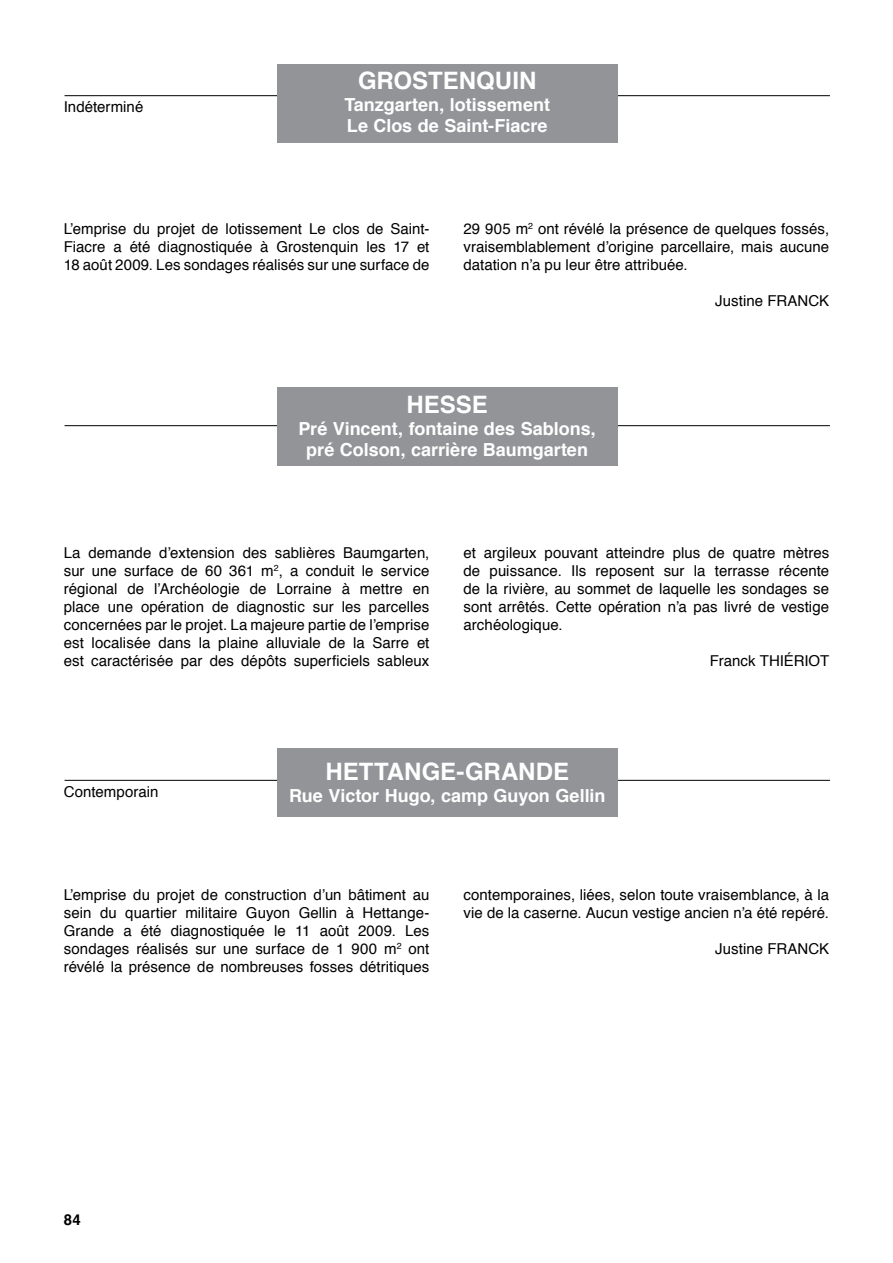
<style>
.page{position:relative;width:893px;height:1263px;background:#fff}
.page>*{position:absolute;margin:0;border:0;box-sizing:border-box;transform-origin:0 0}
.t1{font:700 24px "Helvetica";color:#fff}
.t2{font:700 18px/21.6px "Helvetica";color:#fff}
.t3{font:15px/18px "Helvetica";letter-spacing:.005em;color:#000;text-align:justify}
.t4{font:700 15px "Helvetica";color:#000}
</style>
<div class="page">
<hr style="left:65px;top:95px;width:765px;height:1px;background:#000">
<div style="left:277px;top:64px;width:340px;height:78px;background:#939498"></div>
<hr style="left:65px;top:425px;width:765px;height:1px;background:#000">
<div style="left:277px;top:387px;width:340px;height:79px;background:#939498"></div>
<hr style="left:65px;top:780px;width:765px;height:1px;background:#000">
<div style="left:277px;top:748px;width:340px;height:69px;background:#939498"></div>
<p class="t3" style="left:64px;top:98px;width:81px">Indéterminé</p>
<h1 class="t1" style="left:358px;top:61px;width:180px">GROSTENQUIN</h1>
<p class="t2" style="left:344px;top:94px;width:207px">Tanzgarten, lotissement<br>Le Clos de Saint-Fiacre</p>
<p class="t3" style="left:64px;top:220px;width:367px">L’emprise du projet de lotissement Le clos de Saint-Fiacre a été diagnostiquée à Grostenquin les 17 et 18 août 2009. Les sondages réalisés sur une surface de</p>
<p class="t3" style="left:463px;top:220px;width:367px">29 905 m<sup>2</sup> ont révélé la présence de quelques fossés, vraisemblablement d’origine parcellaire, mais aucune datation n’a pu leur être attribuée.</p>
<p class="t3" style="left:715px;top:292px;width:115px">Justine FRANCK</p>
<h1 class="t1" style="left:406px;top:385px;width:83px">HESSE</h1>
<p class="t2" style="left:299px;top:418px;width:299px;text-align:center">Pré Vincent, fontaine des Sablons, pré Colson, carrière Baumgarten</p>
<p class="t3" style="left:64px;top:544px;width:367px">La demande d’extension des sablières Baumgarten, sur une surface de 60 361 m<sup>2</sup>, a conduit le service régional de l’Archéologie de Lorraine à mettre en place une opération de diagnostic sur les parcelles concernées par le projet. La majeure partie de l’emprise est localisée dans la plaine alluviale de la Sarre et est caractérisée par des dépôts superficiels sableux</p>
<p class="t3" style="left:463px;top:544px;width:367px">et argileux pouvant atteindre plus de quatre mètres de puissance. Ils reposent sur la terrasse récente de la rivière, au sommet de laquelle les sondages se sont arrêtés. Cette opération n’a pas livré de vestige archéologique.</p>
<p class="t3" style="left:710px;top:652px;width:121px">Franck THIÉRIOT</p>
<h1 class="t1" style="left:325px;top:752px;width:245px">HETTANGE-GRANDE</h1>
<p class="t3" style="left:64px;top:783px;width:96px">Contemporain</p>
<p class="t2" style="left:289px;top:785px;width:318px">Rue Victor Hugo, camp Guyon Gellin</p>
<p class="t3" style="left:64px;top:886px;width:367px">L’emprise du projet de construction d’un bâtiment au sein du quartier militaire Guyon Gellin à Hettange-Grande a été diagnostiquée le 11 août 2009. Les sondages réalisés sur une surface de 1 900 m<sup>2</sup> ont révélé la présence de nombreuses fosses détritiques</p>
<p class="t3" style="left:463px;top:886px;width:367px">contemporaines, liées, selon toute vraisemblance, à la vie de la caserne. Aucun vestige ancien n’a été repéré.</p>
<p class="t3" style="left:715px;top:940px;width:115px">Justine FRANCK</p>
<p class="t4" style="left:64px;top:1207px;width:18px">84</p>
</div>
